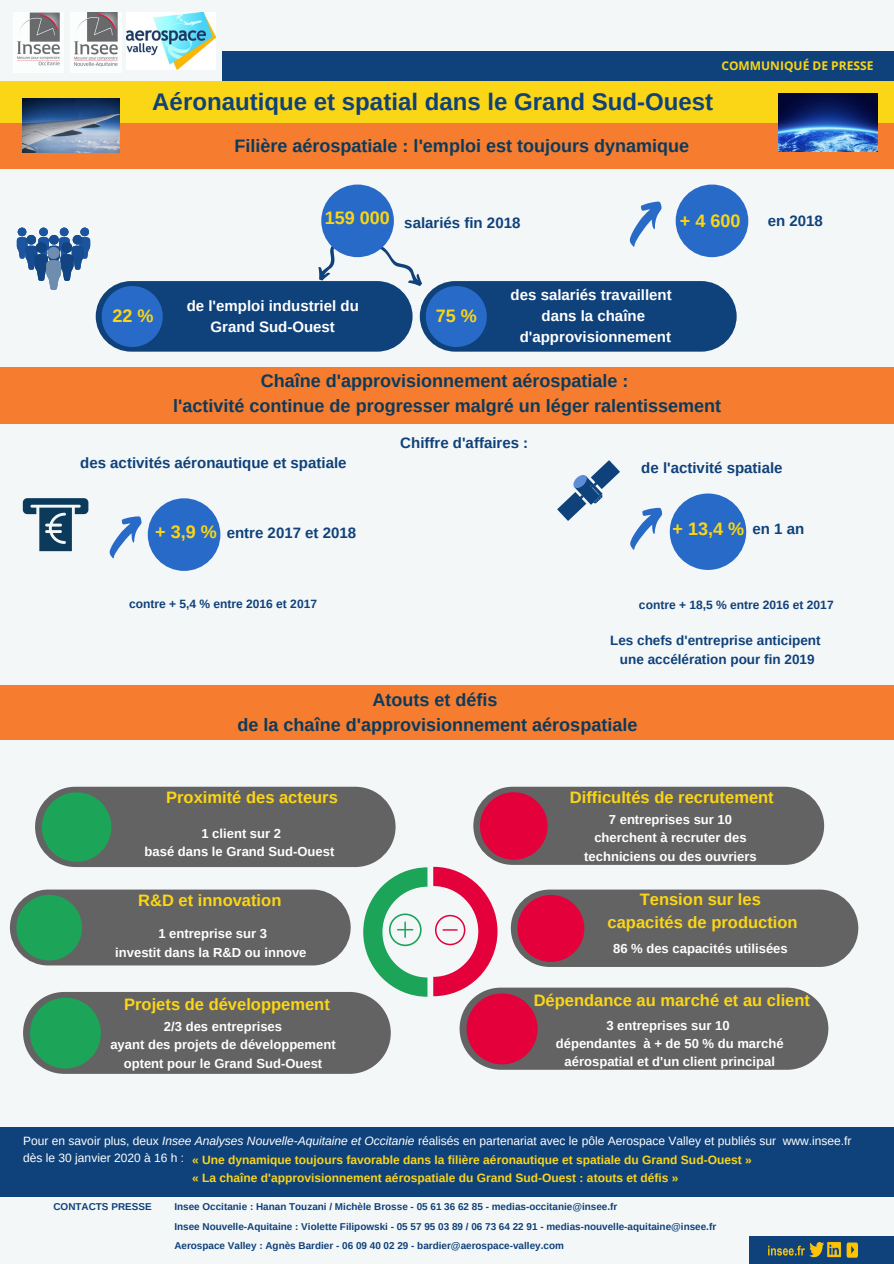
<style>
.page{position:relative;width:894px;height:1264px;background:#fff}
.page>*{position:absolute;margin:0;border:0;box-sizing:border-box;transform-origin:0 0}
.t1{font:700 24px "Arimo";color:#0f417a}
.t2{font:700 18px/24.9px "Arimo";color:#0c3a5a;text-align:center}
.t3{font:700 18px "Arimo";color:#fbd616}
.t4{font:700 16.5px/23px "Arimo";color:#fbd616;text-align:center}
.t5{font:700 15px "Arimo";color:#0f417a}
.t6{font:700 15px/20.7px "Arimo";color:#fff;text-align:center}
.t7{font:700 13.5px/18.9px "Arimo";color:#0f417a;text-align:center}
.t8{font:700 13.05px/18.1px "Arimo";color:#fff;text-align:center}
.t9{font:12px/16.6px "Arimo";color:#fff}
.t10{font:700 12px/17.9px "Arimo";color:#fbd616}
.t11{font:700 12px "Arimo";color:#0f417a}
.t12{font:700 12px "Open Sans";color:#fbd616}
.t13{font:700 9.9px/19.8px "Arimo";color:#0f417a}
.s1{font-style:italic}
</style>
<div class="page">
<div style="left:0;top:0;width:893px;height:1263px;background:#f4f7f8"></div>
<div style="left:0;top:1126px;width:893px;height:70px;background:#0f417a"></div>
<svg style="left:318px;top:231px;width:32px;height:50px"></svg>
<div style="left:96px;top:281px;width:316px;height:70px;background:#0f417a;border-radius:35px"></div>
<svg style="left:102px;top:286px;width:61px;height:61px"></svg>
<div style="left:419px;top:281px;width:317px;height:70px;background:#0f417a;border-radius:35px"></div>
<svg style="left:368px;top:238px;width:118px;height:109px"></svg>
<div style="left:0;top:122px;width:893px;height:47px;background:#f67c30"></div>
<div style="left:0;top:685px;width:893px;height:55px;background:#f67c30"></div>
<div style="left:0;top:367px;width:893px;height:57px;background:#f67c30"></div>
<div style="left:35px;top:786px;width:360px;height:81px;background:#646363;border-radius:40px"></div>
<svg style="left:42px;top:792px;width:69px;height:69px"></svg>
<div style="left:23px;top:991px;width:367px;height:82px;background:#646363;border-radius:41px"></div>
<svg style="left:30px;top:997px;width:71px;height:71px"></svg>
<div style="left:10px;top:889px;width:340px;height:76px;background:#646363;border-radius:38px"></div>
<svg style="left:16px;top:894px;width:66px;height:66px"></svg>
<div style="left:510px;top:889px;width:348px;height:77px;background:#646363;border-radius:39px"></div>
<div style="left:473px;top:786px;width:350px;height:78px;background:#646363;border-radius:39px"></div>
<svg style="left:480px;top:792px;width:67px;height:67px"></svg>
<div style="left:459px;top:987px;width:369px;height:82px;background:#646363;border-radius:41px"></div>
<div style="left:0;top:81px;width:893px;height:42px;background:#fbd616"></div>
<div style="left:222px;top:51px;width:671px;height:30px;background:#0f417a"></div>
<svg style="left:23px;top:498px;width:65px;height:53px"></svg>
<div style="left:321px;top:184px;width:73px;height:73px;background:#286ac7;border-radius:50%"></div>
<img style="left:22px;top:98px;width:97px;height:54px">
<div style="left:748px;top:1235px;width:145px;height:28px;background:#0f417a"></div>
<img style="left:126px;top:12px;width:89px;height:58px">
<svg style="left:17px;top:228px;width:73px;height:62px"></svg>
<div style="left:47px;top:247px;width:12px;height:12px;background:#6f8daf;border-radius:50%"></div>
<div style="left:675px;top:184px;width:73px;height:73px;background:#286ac7;border-radius:50%"></div>
<svg style="left:109px;top:516px;width:40px;height:43px"></svg>
<img style="left:778px;top:93px;width:99px;height:59px">
<div style="left:148px;top:498px;width:72px;height:73px;background:#286ac7;border-radius:50%"></div>
<div style="left:669px;top:493px;width:77px;height:77px;background:#286ac7;border-radius:50%"></div>
<img style="left:74px;top:12px;width:44px;height:55px">
<img style="left:17px;top:12px;width:43px;height:54px">
<svg style="left:557px;top:460px;width:106px;height:90px"></svg>
<img style="left:768px;top:1242px;width:89px;height:16px">
<svg style="left:433px;top:866px;width:151px;height:198px"></svg>
<svg style="left:363px;top:867px;width:64px;height:129px"></svg>
<svg style="left:629px;top:201px;width:33px;height:46px"></svg>
<h1 class="t1" style="left:152px;top:88px;width:562px">Aéronautique et spatial dans le Grand Sud-Ouest</h1>
<p class="t12" style="left:721px;top:58px;width:153px">COMMUNIQUÉ DE PRESSE</p>
<h2 class="t2" style="left:234px;top:134px;width:456px">Filière aérospatiale : l'emploi est toujours dynamique</h2>
<h2 class="t3" style="left:324px;top:208px;width:67px">159 000</h2>
<p class="t5" style="left:767px;top:212px;width:57px">en 2018</p>
<p class="t5" style="left:404px;top:214px;width:117px">salariés fin 2018</p>
<h2 class="t3" style="left:679px;top:210px;width:62px">+ 4 600</h2>
<p class="t6" style="left:187px;top:295px;width:174px">de l'emploi industriel du<br>Grand Sud-Ouest</p>
<h2 class="t3" style="left:112px;top:306px;width:43px">22 %</h2>
<h2 class="t3" style="left:435px;top:306px;width:43px">75 %</h2>
<p class="t6" style="left:510px;top:284px;width:163px">des salariés travaillent dans la chaîne d'approvisionnement</p>
<h2 class="t2" style="left:173px;top:368px;width:549px">Chaîne d'approvisionnement aérospatiale :<br>l'activité continue de progresser malgré un léger ralentissement</h2>
<p class="t5" style="left:400px;top:434px;width:129px">Chiffre d'affaires :</p>
<p class="t5" style="left:80px;top:454px;width:268px">des activités aéronautique et spatiale</p>
<p class="t5" style="left:641px;top:459px;width:143px">de l'activité spatiale</p>
<h2 class="t3" style="left:155px;top:522px;width:63px">+ 3,9 %</h2>
<h2 class="t3" style="left:672px;top:518px;width:73px">+ 13,4 %</h2>
<p class="t5" style="left:227px;top:524px;width:131px">entre 2017 et 2018</p>
<p class="t5" style="left:752px;top:521px;width:53px">en 1 an</p>
<p class="t11" style="left:129px;top:596px;width:189px">contre + 5,4 % entre 2016 et 2017</p>
<p class="t11" style="left:638px;top:597px;width:196px">contre + 18,5 % entre 2016 et 2017</p>
<p class="t7" style="left:610px;top:630px;width:212px">Les chefs d'entreprise anticipent une accélération pour fin 2019</p>
<h2 class="t2" style="left:237px;top:687px;width:401px">Atouts et défis<br>de la chaîne d'approvisionnement aérospatiale</h2>
<p class="t4" style="left:166px;top:786px;width:173px">Proximité des acteurs</p>
<p class="t8" style="left:144px;top:824px;width:191px">1 client sur 2<br>basé dans le Grand Sud-Ouest</p>
<p class="t4" style="left:138px;top:889px;width:145px">R&amp;D et innovation</p>
<p class="t8" style="left:115px;top:924px;width:193px">1 entreprise sur 3<br>investit dans la R&amp;D ou innove</p>
<p class="t4" style="left:124px;top:993px;width:207px">Projets de développement</p>
<p class="t8" style="left:110px;top:1017px;width:227px">2/3 des entreprises<br>ayant des projets de développement optent pour le Grand Sud-Ouest</p>
<p class="t4" style="left:569px;top:786px;width:205px">Difficultés de recrutement</p>
<p class="t8" style="left:584px;top:810px;width:174px">7 entreprises sur 10 cherchent à recruter des techniciens ou des ouvriers</p>
<p class="t4" style="left:607px;top:888px;width:191px">Tension sur les capacités de production</p>
<p class="t8" style="left:613px;top:939px;width:176px">86 % des capacités utilisées</p>
<p class="t4" style="left:533px;top:988px;width:278px">Dépendance au marché et au client</p>
<p class="t8" style="left:555px;top:1016px;width:229px">3 entreprises sur 10<br>dépendantes à + de 50 % du marché aérospatial et d'un client principal</p>
<p class="t9" style="left:23px;top:1132px;width:829px">Pour en savoir plus, deux <span class="s1">Insee Analyses Nouvelle-Aquitaine et Occitanie</span> réalisés en partenariat avec le pôle Aerospace Valley et publiés sur www.insee.fr dès le 30 janvier 2020 à 16 h :</p>
<p class="t10" style="left:192px;top:1150px;width:561px">« Une dynamique toujours favorable dans la filière aéronautique et spatiale du Grand Sud-Ouest » « La chaîne d'approvisionnement aérospatiale du Grand Sud-Ouest : atouts et défis »</p>
<p class="t13" style="left:53px;top:1196px;width:100px">CONTACTS PRESSE</p>
<p class="t13" style="left:174px;top:1196px;width:444px">Insee Occitanie : Hanan Touzani / Michèle Brosse - 05 61 36 62 85 - medias-occitanie@insee.fr</p>
<p class="t13" style="left:174px;top:1216px;width:543px">Insee Nouvelle-Aquitaine : Violette Filipowski - 05 57 95 03 89 / 06 73 64 22 91 - medias-nouvelle-aquitaine@insee.fr<br>Aerospace Valley : Agnès Bardier - 06 09 40 02 29 - bardier@aerospace-valley.com</p>
</div>
